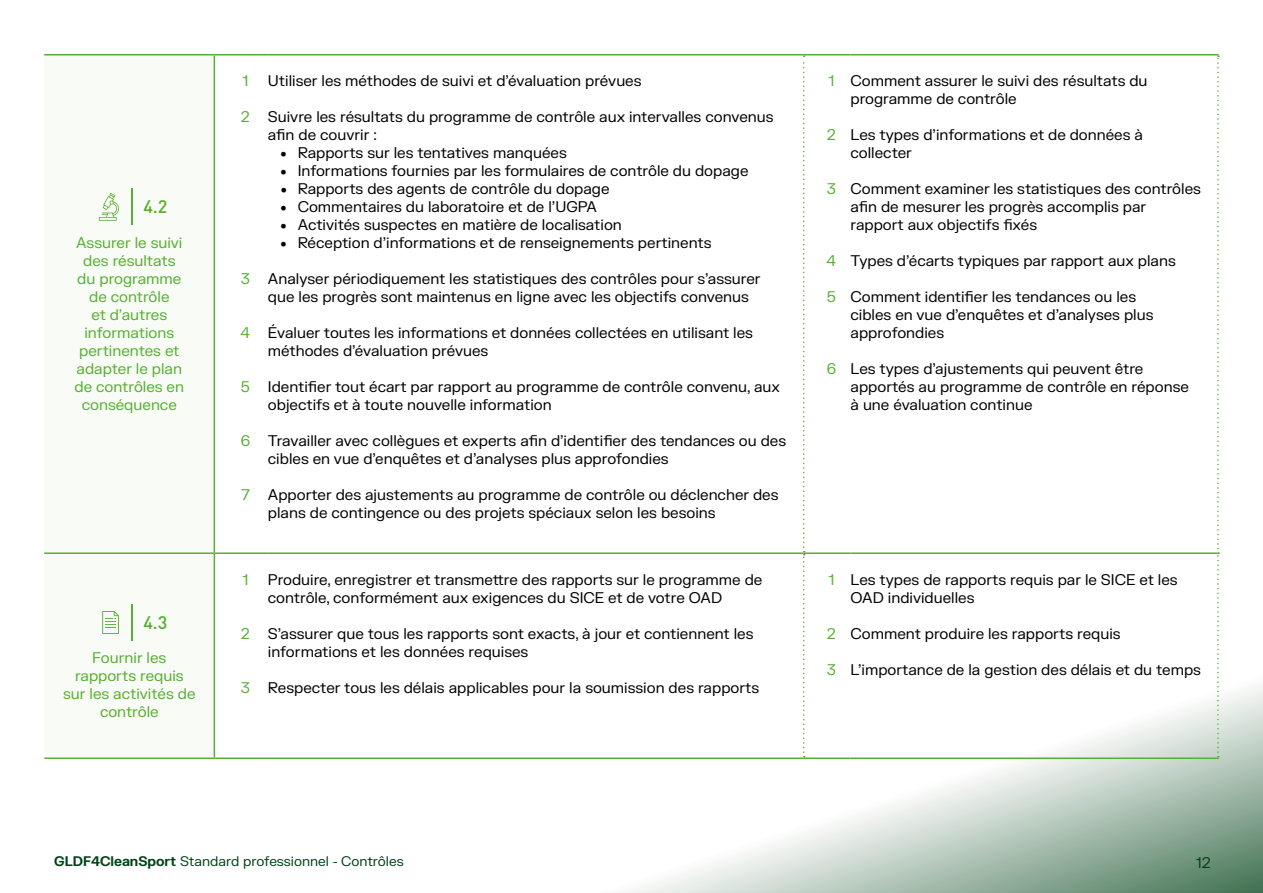
<style>
.page{position:relative;width:1263px;height:893px;background:#fff}
.page>*{position:absolute;margin:0;border:0;box-sizing:border-box;transform-origin:0 0}
.t1{font:500 18px "DIN Pro";color:#56af31}
.t2{font:15px/18px "FK Grotesk";color:#000}
.t3{font:15px/18px "FK Grotesk";color:#56af31;text-align:center}
.t4{font:15px "FK Grotesk";color:#004217}
.t5{font:13.5px "FK Grotesk";color:#004217}
.s1{font-weight:700}
</style>
<div class="page">
<svg style="left:630px;top:686px;width:633px;height:207px"></svg>
<div style="left:98px;top:56px;width:116px;height:701px;background:#f9fbf6"></div>
<hr style="left:850px;top:54px;width:369px;height:2px;background:#56af31">
<hr style="left:850px;top:757px;width:369px;height:2px;background:#56af31">
<svg style="left:1217px;top:56px;width:2px;height:701px"></svg>
<hr style="left:214px;top:56px;width:1px;height:496px;background:#56af31">
<hr style="left:268px;top:54px;width:536px;height:2px;background:#56af31">
<hr style="left:804px;top:54px;width:46px;height:2px;background:#56af31">
<hr style="left:214px;top:554px;width:1px;height:203px;background:#56af31">
<hr style="left:268px;top:552px;width:536px;height:2px;background:#56af31">
<hr style="left:804px;top:552px;width:46px;height:2px;background:#56af31">
<hr style="left:850px;top:552px;width:367px;height:2px;background:#56af31">
<hr style="left:268px;top:757px;width:536px;height:2px;background:#56af31">
<hr style="left:804px;top:757px;width:46px;height:2px;background:#56af31">
<svg style="left:803px;top:56px;width:2px;height:701px"></svg>
<hr style="left:44px;top:54px;width:170px;height:2px;background:#56af31">
<hr style="left:214px;top:54px;width:54px;height:2px;background:#56af31">
<hr style="left:44px;top:552px;width:170px;height:2px;background:#56af31">
<hr style="left:214px;top:552px;width:54px;height:2px;background:#56af31">
<hr style="left:44px;top:757px;width:170px;height:2px;background:#56af31">
<hr style="left:214px;top:757px;width:54px;height:2px;background:#56af31">
<hr style="left:131px;top:189px;width:1px;height:36px;background:#56af31">
<svg style="left:99px;top:193px;width:20px;height:28px"></svg>
<hr style="left:131px;top:604px;width:1px;height:37px;background:#56af31">
<svg style="left:102px;top:611px;width:17px;height:23px"></svg>
<p class="t1" style="left:143px;top:194px;width:26px">4.2</p>
<p class="t3" style="left:75px;top:233px;width:111px">Assurer le suivi des résultats du programme de contrôle<br>et d’autres informations pertinentes et adapter le plan de contrôles en conséquence</p>
<p class="t1" style="left:143px;top:610px;width:26px">4.3</p>
<p class="t3" style="left:63px;top:648px;width:134px">Fournir les rapports requis sur les activités de contrôle</p>
<p class="t3" style="left:242px;top:71px;width:7px">1</p>
<p class="t3" style="left:241px;top:107px;width:11px">2</p>
<p class="t3" style="left:241px;top:269px;width:11px">3</p>
<p class="t3" style="left:241px;top:323px;width:11px">4</p>
<p class="t3" style="left:241px;top:377px;width:11px">5</p>
<p class="t3" style="left:241px;top:431px;width:11px">6</p>
<p class="t3" style="left:241px;top:485px;width:10px">7</p>
<p class="t2" style="left:268px;top:71px;width:375px">Utiliser les méthodes de suivi et d’évaluation prévues</p>
<p class="t2" style="left:268px;top:107px;width:507px">Suivre les résultats du programme de contrôle aux intervalles convenus afin de couvrir :</p>
<p class="t2" style="left:281px;top:143px;width:288px">• Rapports sur les tentatives manquées</p>
<p class="t2" style="left:281px;top:161px;width:469px">• Informations fournies par les formulaires de contrôle du dopage</p>
<p class="t2" style="left:281px;top:179px;width:330px">• Rapports des agents de contrôle du dopage</p>
<p class="t2" style="left:281px;top:197px;width:318px">• Commentaires du laboratoire et de l’UGPA</p>
<p class="t2" style="left:281px;top:215px;width:343px">• Activités suspectes en matière de localisation</p>
<p class="t2" style="left:281px;top:233px;width:432px">• Réception d’informations et de renseignements pertinents</p>
<p class="t2" style="left:268px;top:269px;width:494px">Analyser périodiquement les statistiques des contrôles pour s’assurer que les progrès sont maintenus en ligne avec les objectifs convenus</p>
<p class="t2" style="left:268px;top:323px;width:487px">Évaluer toutes les informations et données collectées en utilisant les méthodes d’évaluation prévues</p>
<p class="t2" style="left:268px;top:377px;width:514px">Identifier tout écart par rapport au programme de contrôle convenu, aux objectifs et à toute nouvelle information</p>
<p class="t2" style="left:268px;top:431px;width:520px">Travailler avec collègues et experts afin d’identifier des tendances ou des cibles en vue d’enquêtes et d’analyses plus approfondies</p>
<p class="t2" style="left:268px;top:485px;width:512px">Apporter des ajustements au programme de contrôle ou déclencher des plans de contingence ou des projets spéciaux selon les besoins</p>
<p class="t3" style="left:242px;top:569px;width:7px">1</p>
<p class="t3" style="left:241px;top:623px;width:11px">2</p>
<p class="t3" style="left:241px;top:677px;width:11px">3</p>
<p class="t2" style="left:268px;top:569px;width:496px">Produire, enregistrer et transmettre des rapports sur le programme de contrôle, conformément aux exigences du SICE et de votre OAD</p>
<p class="t2" style="left:268px;top:623px;width:487px">S’assurer que tous les rapports sont exacts, à jour et contiennent les informations et les données requises</p>
<p class="t2" style="left:268px;top:677px;width:493px">Respecter tous les délais applicables pour la soumission des rapports</p>
<p class="t3" style="left:828px;top:71px;width:7px">1</p>
<p class="t3" style="left:827px;top:125px;width:11px">2</p>
<p class="t3" style="left:827px;top:179px;width:11px">3</p>
<p class="t3" style="left:826px;top:251px;width:11px">4</p>
<p class="t3" style="left:827px;top:287px;width:11px">5</p>
<p class="t3" style="left:827px;top:359px;width:11px">6</p>
<p class="t2" style="left:850px;top:71px;width:299px">Comment assurer le suivi des résultats du programme de contrôle</p>
<p class="t2" style="left:850px;top:125px;width:294px">Les types d’informations et de données à collecter</p>
<p class="t2" style="left:850px;top:179px;width:352px">Comment examiner les statistiques des contrôles afin de mesurer les progrès accomplis par rapport aux objectifs fixés</p>
<p class="t2" style="left:850px;top:251px;width:327px">Types d’écarts typiques par rapport aux plans</p>
<p class="t2" style="left:850px;top:287px;width:304px">Comment identifier les tendances ou les cibles en vue d’enquêtes et d’analyses plus approfondies</p>
<p class="t2" style="left:850px;top:359px;width:340px">Les types d’ajustements qui peuvent être apportés au programme de contrôle en réponse à une évaluation continue</p>
<p class="t3" style="left:828px;top:569px;width:7px">1</p>
<p class="t3" style="left:827px;top:623px;width:11px">2</p>
<p class="t3" style="left:827px;top:659px;width:11px">3</p>
<p class="t2" style="left:850px;top:569px;width:329px">Les types de rapports requis par le SICE et les<br>OAD individuelles</p>
<p class="t2" style="left:850px;top:623px;width:272px">Comment produire les rapports requis</p>
<p class="t2" style="left:850px;top:659px;width:352px">L’importance de la gestion des délais et du temps</p>
<p class="t5" style="left:54px;top:851px;width:351px"><span class="s1">GLDF4CleanSport</span> Standard professionnel - Contrôles</p>
<p class="t4" style="left:1196px;top:852px;width:16px">12</p>
</div>
